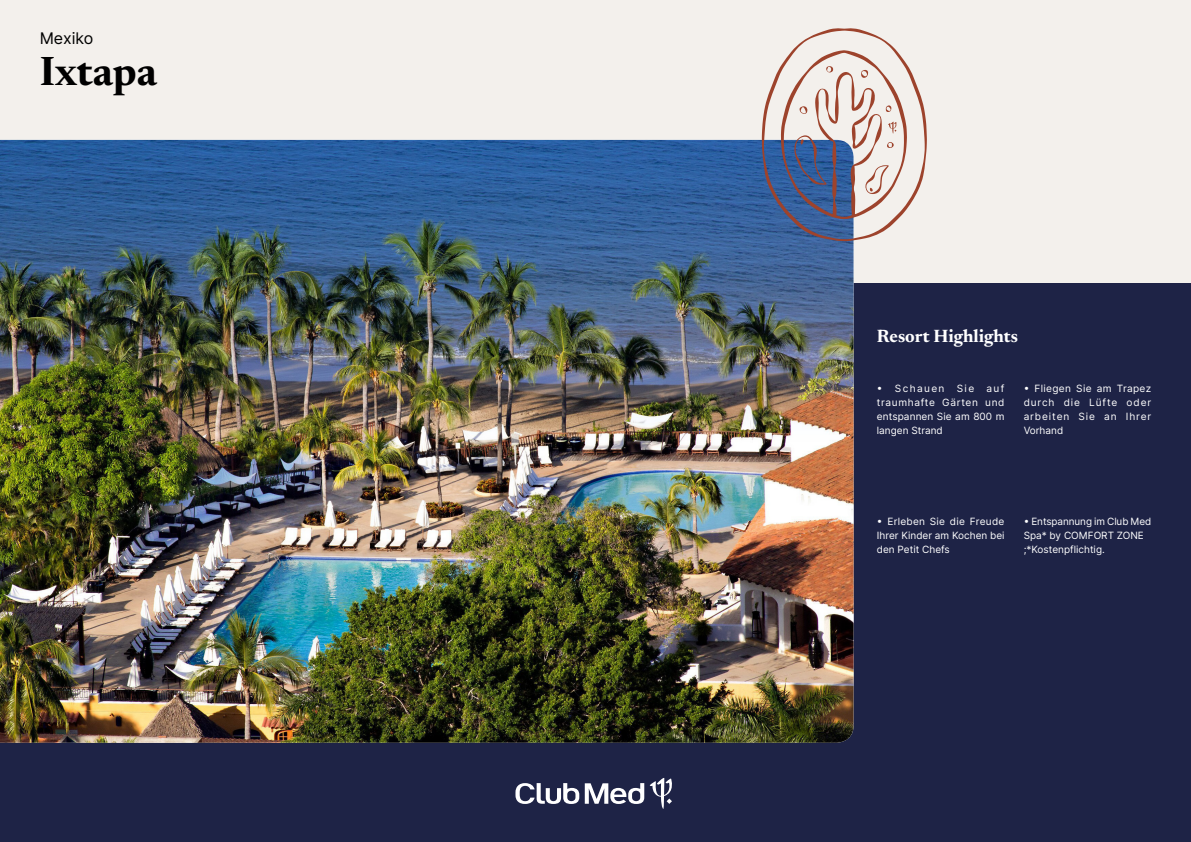
<style>
.page{position:relative;width:1191px;height:842px;background:#f3f0ec}
.page>*{position:absolute;margin:0;border:0;box-sizing:border-box;transform-origin:0 0}
.t1{font:700 41.5px "Newsreader 24 pt";color:#000}
.t2{font:700 18px "Newsreader 24 pt";color:#fff}
.t3{font:16px "Inter";color:#000}
.t4{font:10px/14px "Inter";color:#fff;text-align:justify}
</style>
<div class="page">
<div style="left:0;top:283px;width:1191px;height:559px;background:#1e2346"></div>
<img style="left:0;top:140px;width:853px;height:603px">
<svg style="left:762px;top:28px;width:165px;height:213px"></svg>
<svg style="left:515px;top:778px;width:157px;height:31px"></svg>
<h3 class="t3" style="left:40px;top:26px;width:55px">Mexiko</h3>
<h1 class="t1" style="left:40px;top:41px;width:119px">Ixtapa</h1>
<h2 class="t2" style="left:877px;top:323px;width:143px">Resort Highlights</h2>
<p class="t4" style="left:877px;top:381px;width:129px">• Schauen Sie auf traumhafte Gärten und entspannen Sie am 800 m langen Strand</p>
<p class="t4" style="left:1023px;top:381px;width:129px">• Fliegen Sie am Trapez durch die Lüfte oder arbeiten Sie an Ihrer Vorhand</p>
<p class="t4" style="left:877px;top:514px;width:129px">• Erleben Sie die Freude Ihrer Kinder am Kochen bei den Petit Chefs</p>
<p class="t4" style="left:1023px;top:514px;width:129px;text-align:left">• Entspannung im Club Med<br>Spa* by COMFORT ZONE ;*Kostenpflichtig.</p>
</div>
